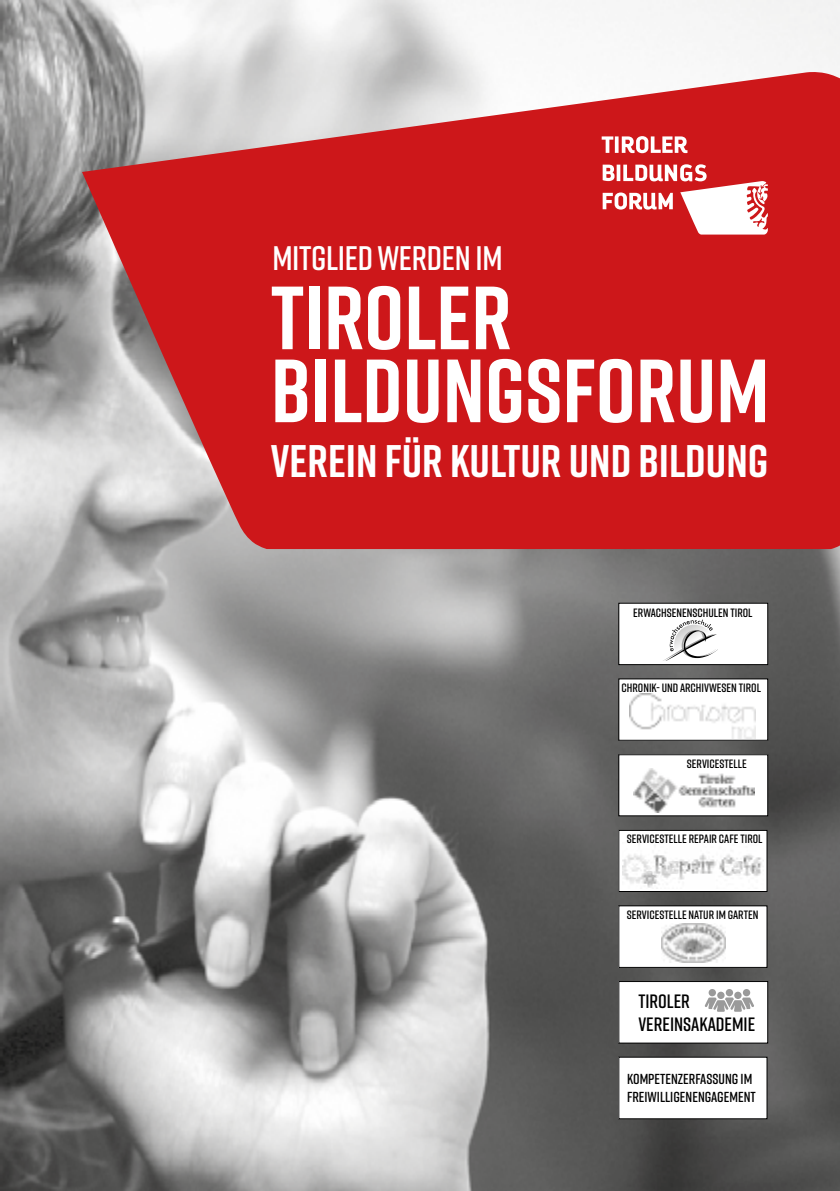
<style>
.page{position:relative;width:840px;height:1191px;background:#fff}
.page>*{position:absolute;margin:0;border:0;box-sizing:border-box;transform-origin:0 0}
.t1{font:700 89.4px/73px "Rift";color:#fff}
.t2{font:700 45.6px "Rift";color:#fff}
.t3{font:600 34px "Rift";letter-spacing:-.01em;color:#fff}
.t4{font:600 19.4px/23.2px "Rift";color:#000}
.t5{font:600 14.4px/17.4px "Rift";color:#000}
.t6{font:600 12px "Rift";color:#000}
</style>
<div class="page">
<img style="left:0;top:0;width:839px;height:1191px">
<svg style="left:82px;top:71px;width:757px;height:478px;background:#cc393c"></svg>
<svg style="left:601px;top:136px;width:86px;height:17px"></svg>
<svg style="left:602px;top:164px;width:165px;height:70px"></svg>
<div style="left:618px;top:981px;width:149px;height:62px;background:#fff"></div>
<svg style="left:704px;top:997px;width:49px;height:14px"></svg>
<svg style="left:708px;top:989px;width:7px;height:7px"></svg>
<svg style="left:716px;top:991px;width:8px;height:8px"></svg>
<svg style="left:725px;top:989px;width:7px;height:7px"></svg>
<svg style="left:742px;top:989px;width:7px;height:7px"></svg>
<svg style="left:733px;top:991px;width:8px;height:8px"></svg>
<div style="left:618px;top:981px;width:149px;height:62px;border:1px solid #000"></div>
<div style="left:618px;top:1057px;width:148px;height:61px;background:#fff"></div>
<div style="left:618px;top:906px;width:148px;height:61px;background:#fff"></div>
<div style="left:618px;top:905px;width:148px;height:62px;border:1px solid #000"></div>
<img style="left:661px;top:923px;width:63px;height:39px">
<div style="left:618px;top:830px;width:148px;height:61px;background:#fff"></div>
<div style="left:618px;top:830px;width:148px;height:61px;border:1px solid #000"></div>
<img style="left:622px;top:854px;width:140px;height:35px">
<div style="left:618px;top:754px;width:149px;height:62px;background:#fff"></div>
<img style="left:633px;top:768px;width:121px;height:45px">
<div style="left:618px;top:679px;width:149px;height:61px;background:#fff"></div>
<div style="left:618px;top:678px;width:149px;height:62px;border:1px solid #000"></div>
<img style="left:629px;top:693px;width:125px;height:45px">
<div style="left:618px;top:603px;width:149px;height:61px;background:#fff"></div>
<div style="left:618px;top:603px;width:149px;height:62px;border:1px solid #000"></div>
<svg style="left:666px;top:619px;width:51px;height:40px"></svg>
<h3 class="t3" style="left:272px;top:233px;width:232px">MITGLIED WERDEN IM</h3>
<h1 class="t1" style="left:271px;top:280px;width:500px">TIROLER<br>BILDUNGSFORUM</h1>
<h2 class="t2" style="left:271px;top:428px;width:498px">VEREIN FÜR KULTUR UND BILDUNG</h2>
<p class="t6" style="left:633px;top:604px;width:121px">ERWACHSENENSCHULEN TIROL</p>
<p class="t6" style="left:621px;top:679px;width:141px">CHRONIK- UND ARCHIVWESEN TIROL</p>
<p class="t6" style="left:686px;top:755px;width:61px">SERVICESTELLE</p>
<p class="t6" style="left:626px;top:830px;width:137px">SERVICESTELLE REPAIR CAFE TIROL</p>
<p class="t6" style="left:626px;top:906px;width:133px">SERVICESTELLE NATUR IM GARTEN</p>
<h3 class="t4" style="left:638px;top:989px;width:118px">TIROLER<br>VEREINSAKADEMIE</h3>
<p class="t5" style="left:626px;top:1070px;width:130px">KOMPETENZERFASSUNG IM<br>FREIWILLIGENENGAGEMENT</p>
</div>
